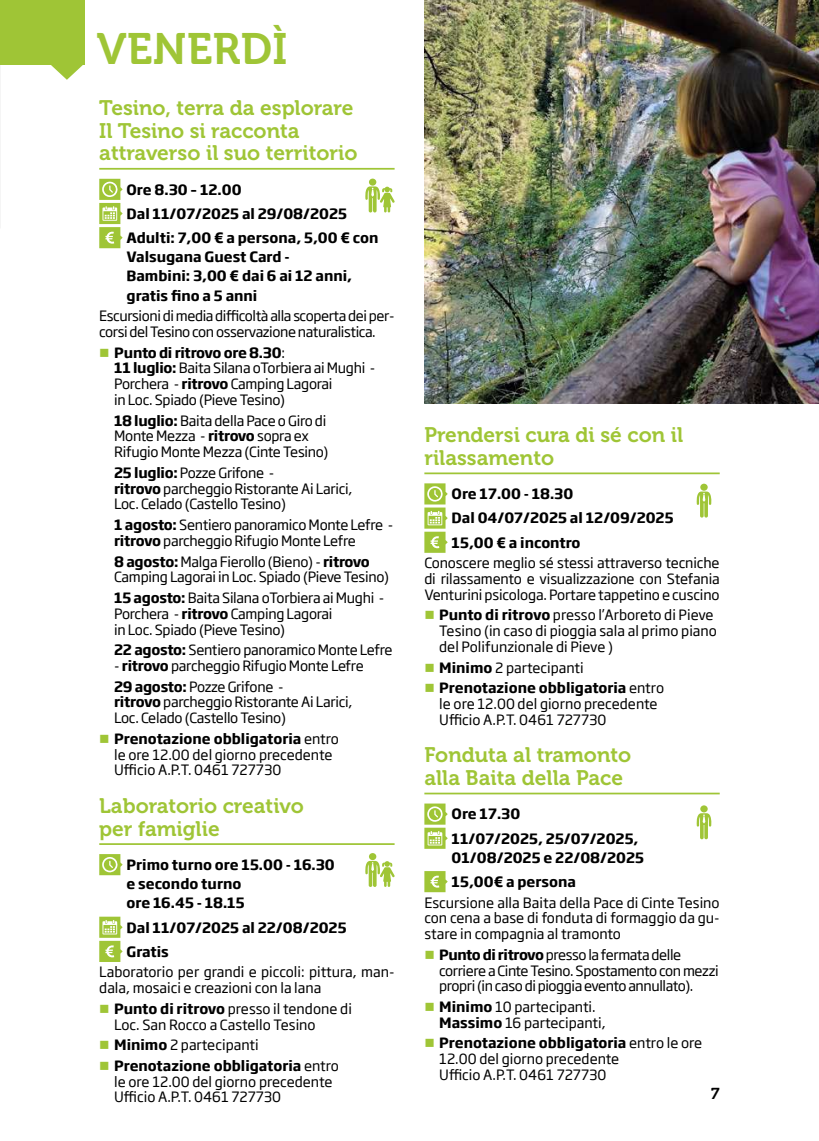
<style>
.page{position:relative;width:819px;height:1141px;background:#fff}
.page>*{position:absolute;margin:0;border:0;box-sizing:border-box;transform-origin:0 0}
.t1{font:43.75px "Museo 700";letter-spacing:.01em;color:#9fc536}
.t2{font:21px/22.8px "Museo 700";color:#9fc536}
.t3{font:15.75px "Museo 700";color:#000}
.t4{font:14px/15.8px "Soho Gothic Std";letter-spacing:-.02em;color:#000}
.t5{font:14px/15.8px "Soho Gothic Std";color:#000}
.t6{font:700 14px/24.2px "Soho Gothic Std";color:#000}
.s1{color:#9fc536}
.s2{font-weight:700}
</style>
<div class="page">
<img style="left:424px;top:0;width:395px;height:403px">
<div style="left:0;top:0;width:85px;height:64px;background:#9fc536"></div>
<svg style="left:49px;top:64px;width:36px;height:16px"></svg>
<hr style="left:99px;top:168px;width:295px;height:2px;background:#9fc536">
<hr style="left:99px;top:843px;width:295px;height:2px;background:#9fc536">
<svg style="left:99px;top:179px;width:24px;height:69px"></svg>
<svg style="left:99px;top:854px;width:24px;height:21px"></svg>
<svg style="left:99px;top:917px;width:24px;height:45px"></svg>
<svg style="left:365px;top:179px;width:30px;height:34px"></svg>
<svg style="left:365px;top:853px;width:30px;height:34px"></svg>
<hr style="left:424px;top:472px;width:295px;height:2px;background:#9fc536">
<hr style="left:424px;top:793px;width:295px;height:1px;background:#9fc536">
<svg style="left:424px;top:483px;width:23px;height:70px"></svg>
<svg style="left:424px;top:804px;width:23px;height:45px"></svg>
<svg style="left:424px;top:871px;width:23px;height:21px"></svg>
<svg style="left:696px;top:484px;width:15px;height:34px"></svg>
<svg style="left:696px;top:805px;width:15px;height:34px"></svg>
<h1 class="t1" style="left:97px;top:25px;width:192px">VENERDÌ</h1>
<h2 class="t2" style="left:99px;top:97px;width:259px">Tesino, terra da esplorare<br>Il Tesino si racconta attraverso il suo territorio</h2>
<p class="t6" style="left:126px;top:177px;width:253px">Ore 8.30 – 12.00<br>Dal 11/07/2025 al 29/08/2025<br>Adulti: 7,00 € a persona, 5,00 € con</p>
<p class="t6" style="left:126px;top:247px;width:227px;line-height:19.2px">Valsugana Guest Card -<br>Bambini: 3,00 € dai 6 ai 12 anni, gratis fino a 5 anni</p>
<p class="t4" style="left:99px;top:309px;width:297px">Escursioni di media difficoltà alla scoperta dei per&shy;corsi del Tesino con osservazione naturalistica.</p>
<p class="t4" style="left:114px;top:345px;width:263px;text-indent:-15px"><span class="s1">■</span> <span class="s2">Punto di ritrovo ore 8.30</span>:<br><span class="s2">11 luglio:</span> Baita Silana oTorbiera ai Mughi - Porchera - <span class="s2">ritrovo</span> Camping Lagorai<br>in Loc. Spiado (Pieve Tesino)</p>
<p class="t4" style="left:114px;top:413px;width:216px"><span class="s2">18 luglio:</span> Baita della Pace o Giro di<br>Monte Mezza - <span class="s2">ritrovo</span> sopra ex<br>Rifugio Monte Mezza (Cinte Tesino)</p>
<p class="t4" style="left:114px;top:465px;width:240px"><span class="s2">25 luglio:</span> Pozze Grifone -<br><span class="s2">ritrovo</span> parcheggio Ristorante Ai Larici,<br>Loc. Celado (Castello Tesino)</p>
<p class="t4" style="left:114px;top:517px;width:281px"><span class="s2">1 agosto:</span> Sentiero panoramico Monte Lefre - <span class="s2">ritrovo</span> parcheggio Rifugio Monte Lefre</p>
<p class="t4" style="left:114px;top:554px;width:276px"><span class="s2">8 agosto:</span> Malga Fierollo (Bieno) - <span class="s2">ritrovo<br></span>Camping Lagorai in Loc. Spiado (Pieve Tesino)</p>
<p class="t4" style="left:114px;top:590px;width:272px"><span class="s2">15 agosto:</span> Baita Silana oTorbiera ai Mughi -<br>Porchera - <span class="s2">ritrovo</span> Camping Lagorai<br>in Loc. Spiado (Pieve Tesino)</p>
<p class="t4" style="left:114px;top:642px;width:280px"><span class="s2">22 agosto:</span> Sentiero panoramico Monte Lefre</p>
<p class="t4" style="left:114px;top:656px;width:251px;line-height:20.7px">- <span class="s2">ritrovo</span> parcheggio Rifugio Monte Lefre<br><span class="s2">29 agosto:</span> Pozze Grifone -</p>
<p class="t4" style="left:114px;top:695px;width:240px"><span class="s2">ritrovo</span> parcheggio Ristorante Ai Larici,<br>Loc. Celado (Castello Tesino)</p>
<p class="t5" style="left:114px;top:731px;width:226px;text-indent:-15px"><span class="s1">■</span> <span class="s2">Prenotazione obbligatoria</span> entro le ore 12.00 del giorno precedente<br>Ufficio A.P.T. 0461 727730</p>
<h2 class="t2" style="left:99px;top:795px;width:206px">Laboratorio creativo per famiglie</h2>
<p class="t6" style="left:126px;top:855px;width:210px;line-height:19.2px">Primo turno ore 15.00 - 16.30 e secondo turno<br>ore 16.45 - 18.15</p>
<p class="t6" style="left:126px;top:915px;width:222px">Dal 11/07/2025 al 22/08/2025<br>Gratis</p>
<p class="t5" style="left:99px;top:965px;width:297px">Laboratorio per grandi e piccoli: pittura, man&shy;dala, mosaici e creazioni con la lana</p>
<p class="t5" style="left:114px;top:1001px;width:239px;text-indent:-15px"><span class="s1">■</span> <span class="s2">Punto di ritrovo</span> presso il tendone di<br>Loc. San Rocco a Castello Tesino</p>
<p class="t5" style="left:99px;top:1037px;width:161px"><span class="s1">■</span> <span class="s2">Minimo</span> 2 partecipanti</p>
<p class="t5" style="left:114px;top:1058px;width:226px;text-indent:-15px"><span class="s1">■</span> <span class="s2">Prenotazione obbligatoria</span> entro le ore 12.00 del giorno precedente<br>Ufficio A.P.T. 0461 727730</p>
<h2 class="t2" style="left:424px;top:424px;width:260px">Prendersi cura di sé con il rilassamento</h2>
<p class="t6" style="left:451px;top:482px;width:223px">Ore 17.00 - 18.30<br>Dal 04/07/2025 al 12/09/2025<br>15,00 € a incontro</p>
<p class="t4" style="left:424px;top:555px;width:297px;text-align:justify">Conoscere meglio sé stessi attraverso tecniche di rilassamento e visualizzazione con Stefania Venturini psicologa. Portare tappetino e cuscino</p>
<p class="t5" style="left:439px;top:608px;width:279px;text-indent:-15px"><span class="s1">■</span> <span class="s2">Punto di ritrovo</span> presso l’Arboreto di Pieve<br>Tesino (in caso di pioggia sala al primo piano del Polifunzionale di Pieve )</p>
<p class="t5" style="left:424px;top:660px;width:161px"><span class="s1">■</span> <span class="s2">Minimo</span> 2 partecipanti</p>
<p class="t5" style="left:439px;top:680px;width:226px;text-indent:-15px"><span class="s1">■</span> <span class="s2">Prenotazione obbligatoria</span> entro le ore 12.00 del giorno precedente<br>Ufficio A.P.T. 0461 727730</p>
<h2 class="t2" style="left:424px;top:744px;width:208px">Fonduta al tramonto alla Baita della Pace</h2>
<p class="t6" style="left:451px;top:802px;width:188px">Ore 17.30<br>11/07/2025, 25/07/2025,</p>
<p class="t6" style="left:451px;top:846px;width:194px">01/08/2025 e 22/08/2025<br>15,00€ a persona</p>
<p class="t4" style="left:424px;top:895px;width:297px;text-align:justify">Escursione alla Baita della Pace di Cinte Tesino con cena a base di fonduta di formaggio da gu&shy;stare in compagnia al tramonto</p>
<p class="t4" style="left:439px;top:947px;width:281px;text-indent:-15px"><span class="s1">■</span> <span class="s2">Punto di ritrovo</span> presso la fermata delle corriere a Cinte Tesino. Spostamento con mezzi propri (in caso di pioggia evento annullato).</p>
<p class="t5" style="left:439px;top:999px;width:168px;text-indent:-15px"><span class="s1">■</span> <span class="s2">Minimo</span> 10 partecipanti.<br><span class="s2">Massimo</span> 16 partecipanti,</p>
<p class="t5" style="left:439px;top:1036px;width:264px;text-indent:-15px"><span class="s1">■</span> <span class="s2">Prenotazione obbligatoria</span> entro le ore<br>12.00 del giorno precedente<br>Ufficio A.P.T. 0461 727730</p>
<p class="t3" style="left:711px;top:1085px;width:10px">7</p>
</div>
